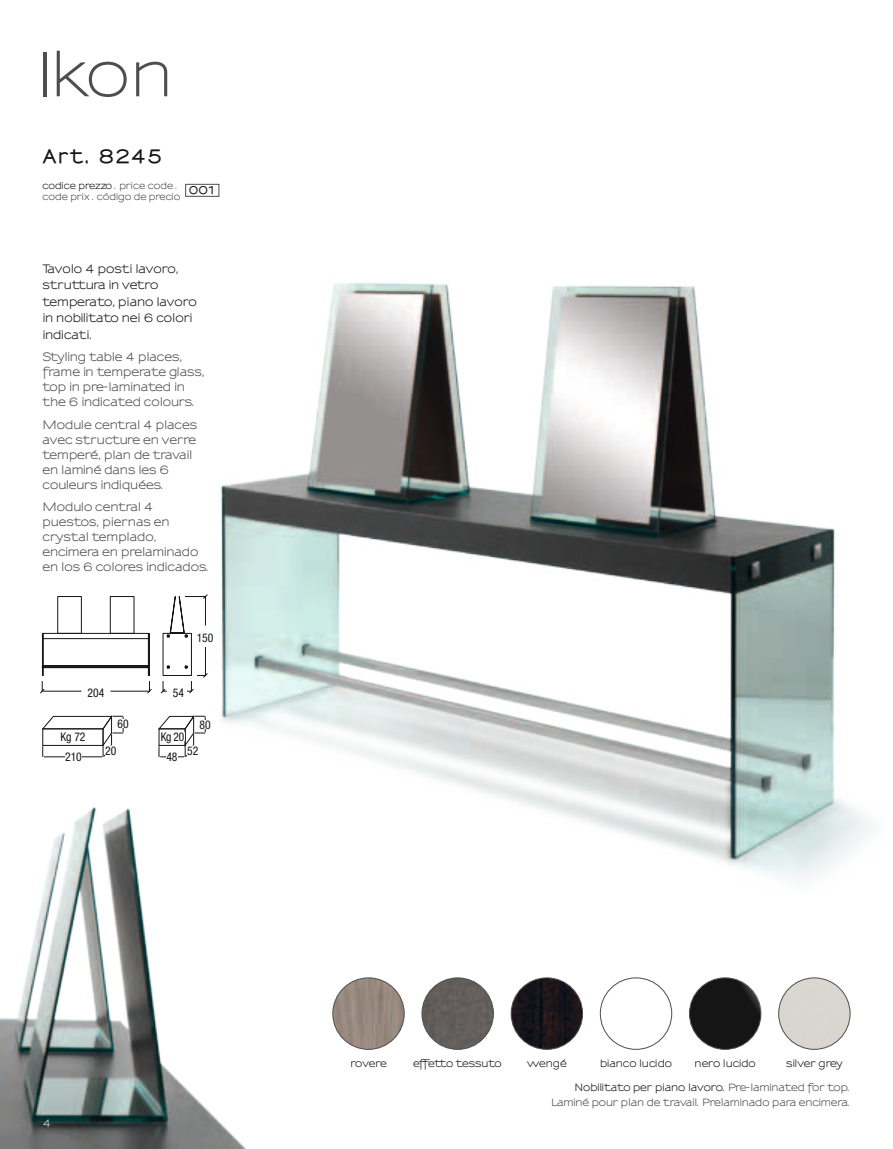
<style>
.page{position:relative;width:893px;height:1149px;background:#fff}
.page>*{position:absolute;margin:0;border:0;box-sizing:border-box;transform-origin:0 0}
.t1{font:600 60px "Sansumi";color:#4e4e4d}
.t2{font:800 18px "Sansumi";letter-spacing:.065em;color:#151616}
.t3{font:condensed 12px "Helvetica Neue LT Std";color:#151616}
.t4{font:condensed 12px "Helvetica Neue LT Std";color:#151616;scale:.95 1}
.t5{font:700 11.25px/15px "Sansumi";color:#4e4e4d}
.t6{font:700 11.25px/16.5px "Sansumi";color:#151616}
.t7{font:800 10.5px "Sansumi";color:#151616}
.t8{font:600 10.5px "Sansumi";color:#fff}
.t9{font:700 9.75px/15px "Sansumi";color:#4e4e4d;text-align:right}
.t10{font:700 9.75px "Sansumi";color:#151616}
.t11{font:700 9.75px "Sansumi";letter-spacing:-.045em;color:#151616}
.t12{font:700 9px/10.8px "Sansumi";color:#4e4e4d}
.s1{color:#151616}
</style>
<div class="page">
<img style="left:220px;top:283px;width:651px;height:596px">
<img style="left:0;top:801px;width:272px;height:347px">
<div style="left:185px;top:184px;width:34px;height:12px;border:1px solid #4e4e4d"></div>
<div style="left:600px;top:977px;width:72px;height:72px;border:1px solid #4e4e4d;border-radius:50%"></div>
<img style="left:422px;top:977px;width:71px;height:71px;border-radius:36px">
<div style="left:422px;top:977px;width:72px;height:72px;border:1px solid #4e4e4d;border-radius:50%"></div>
<img style="left:511px;top:977px;width:72px;height:71px;border-radius:36px">
<div style="left:511px;top:977px;width:72px;height:72px;border:1px solid #4e4e4d;border-radius:50%"></div>
<div style="left:689px;top:977px;width:72px;height:71px;background:#151515;border-radius:50%"></div>
<div style="left:689px;top:977px;width:72px;height:72px;border:1px solid #4e4e4d;border-radius:50%"></div>
<div style="left:779px;top:977px;width:71px;height:71px;background:#d9d6d0;border-radius:36px"></div>
<div style="left:778px;top:977px;width:72px;height:72px;border:1px solid #4e4e4d;border-radius:50%"></div>
<svg style="left:224px;top:646px;width:1px;height:29px"></svg>
<svg style="left:224px;top:596px;width:1px;height:29px"></svg>
<hr style="left:31px;top:589px;width:122px;height:1px;background:#151616">
<hr style="left:253px;top:589px;width:1px;height:112px;background:#151616">
<hr style="left:31px;top:721px;width:122px;height:1px;background:#151616">
<hr style="left:31px;top:589px;width:1px;height:112px;background:#151616">
<svg style="left:40px;top:594px;width:168px;height:100px"></svg>
<hr style="left:155px;top:589px;width:62px;height:1px;background:#151616">
<hr style="left:234px;top:589px;width:1px;height:118px;background:#151616">
<hr style="left:155px;top:721px;width:62px;height:1px;background:#151616">
<hr style="left:155px;top:589px;width:1px;height:118px;background:#151616">
<div style="left:195px;top:627px;width:21px;height:19px;background:#fff"></div>
<div style="left:171px;top:681px;width:15px;height:20px;background:#fff"></div>
<hr style="left:44px;top:756px;width:58px;height:1px;background:#151616">
<div style="left:65px;top:752px;width:17px;height:9px;background:#fff"></div>
<svg style="left:42px;top:715px;width:82px;height:41px"></svg>
<div style="left:118px;top:719px;width:11px;height:9px;background:#fff"></div>
<div style="left:104px;top:746px;width:13px;height:9px;background:#fff"></div>
<div style="left:59px;top:732px;width:28px;height:8px;background:#fff"></div>
<svg style="left:158px;top:715px;width:48px;height:42px"></svg>
<div style="left:200px;top:720px;width:11px;height:8px;background:#fff"></div>
<div style="left:187px;top:746px;width:12px;height:9px;background:#fff"></div>
<div style="left:161px;top:732px;width:23px;height:8px;background:#fff"></div>
<img style="left:333px;top:977px;width:71px;height:71px;border-radius:36px">
<div style="left:332px;top:977px;width:73px;height:72px;border:1px solid #4e4e4d;border-radius:50%"></div>
<h1 class="t1" style="left:35px;top:43px;width:140px">Ikon</h1>
<h2 class="t2" style="left:44px;top:145px;width:121px">Art. 8245</h2>
<p class="t12" style="left:43px;top:181px;width:139px"><span class="s1">codice prezzo</span> . price code . code prix . código de precio</p>
<p class="t7" style="left:189px;top:184px;width:28px">001</p>
<p class="t6" style="left:43px;top:260px;width:156px">Tavolo 4 posti lavoro, struttura in vetro temperato, piano lavoro in nobilitato nei 6 colori indicati.</p>
<p class="t5" style="left:43px;top:350px;width:164px">Styling table 4 places, frame in temperate glass, top in pre-laminated in the 6 indicated colours.</p>
<p class="t5" style="left:43px;top:417px;width:156px">Module central 4 places avec structure en verre temperé, plan de travail en laminé dans les 6 couleurs indiquées.</p>
<p class="t5" style="left:43px;top:500px;width:168px">Modulo central 4 puestos, piernas en crystal templado, encimera en prelaminado en los 6 colores indicados.</p>
<p class="t3" style="left:197px;top:630px;width:18px">150</p>
<p class="t3" style="left:88px;top:685px;width:18px">204</p>
<p class="t3" style="left:173px;top:685px;width:13px">54</p>
<p class="t3" style="left:118px;top:716px;width:13px">60</p>
<p class="t3" style="left:200px;top:717px;width:13px">80</p>
<p class="t3" style="left:60px;top:729px;width:27px">Kg 72</p>
<p class="t4" style="left:161px;top:729px;width:26px">Kg 20</p>
<p class="t3" style="left:65px;top:749px;width:18px">210</p>
<p class="t3" style="left:105px;top:743px;width:13px">20</p>
<p class="t3" style="left:166px;top:749px;width:13px">48</p>
<p class="t3" style="left:187px;top:743px;width:13px">52</p>
<p class="t8" style="left:43px;top:1117px;width:10px">4</p>
<p class="t10" style="left:350px;top:1057px;width:38px">rovere</p>
<p class="t11" style="left:413px;top:1057px;width:90px">effetto tessuto</p>
<p class="t10" style="left:527px;top:1057px;width:41px">wengé</p>
<p class="t10" style="left:600px;top:1057px;width:74px">bianco lucido</p>
<p class="t10" style="left:695px;top:1057px;width:63px">nero lucido</p>
<p class="t9" style="left:551px;top:1080px;width:301px"><span class="s1">Nobilitato per piano lavoro.</span> Pre-laminated for top.<br>Laminé pour plan de travail. Prelaminado para encimera.</p>
<p class="t10" style="left:786px;top:1057px;width:58px">silver grey</p>
</div>
